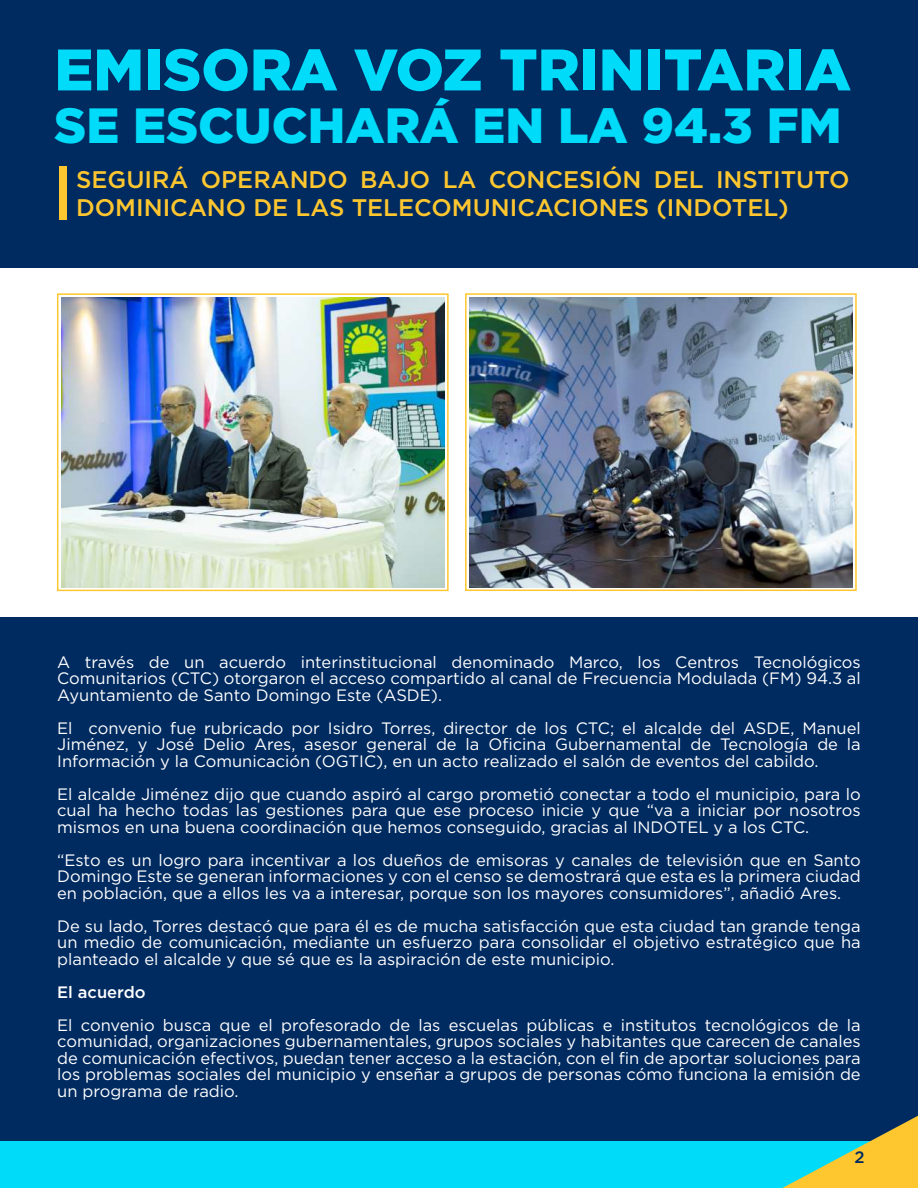
<style>
.page{position:relative;width:918px;height:1188px;background:#fff}
.page>*{position:absolute;margin:0;border:0;box-sizing:border-box;transform-origin:0 0}
.t1{font:900 58.5px "Gotham";color:#00dbf9}
.t2{font:900 49.35px "Gotham";color:#00dbf9}
.t3{font:500 24px/28.5px "Gotham";color:#fec72f}
.t4{font:16.5px/16.5px "Gotham";color:#fff;text-align:justify}
.t5{font:500 16.5px "Gotham";color:#fff}
.t6{font:500 16.5px "Gotham";color:#002b61}
</style>
<div class="page">
<div style="left:57px;top:293px;width:392px;height:298px;border:2px solid #fec72f"></div>
<div style="left:465px;top:293px;width:392px;height:298px;border:2px solid #fec72f"></div>
<div style="left:0;top:617px;width:918px;height:571px;background:#002b61"></div>
<div style="left:0;top:0;width:918px;height:267px;background:#002b61"></div>
<div style="left:59px;top:166px;width:7px;height:54px;background:#fec72f"></div>
<img style="left:61px;top:297px;width:383px;height:290px">
<img style="left:469px;top:297px;width:383px;height:290px">
<div style="left:0;top:1141px;width:918px;height:47px;background:#00dbf9"></div>
<svg style="left:782px;top:1116px;width:136px;height:72px"></svg>
<h1 class="t1" style="left:54px;top:29px;width:798px">EMISORA VOZ TRINITARIA</h1>
<h2 class="t2" style="left:54px;top:91px;width:789px">SE ESCUCHARÁ EN LA 94.3 FM</h2>
<h3 class="t3" style="left:76px;top:165px;width:775px">SEGUIRÁ OPERANDO BAJO LA CONCESIÓN DEL INSTITUTO<br>DOMINICANO DE LAS TELECOMUNICACIONES (INDOTEL)</h3>
<p class="t4" style="left:57px;top:654px;width:805px">A través de un acuerdo interinstitucional denominado Marco, los Centros Tecnológicos Comunitarios (CTC) otorgaron el acceso compartido al canal de Frecuencia Modulada (FM) 94.3 al Ayuntamiento de Santo Domingo Este (ASDE).</p>
<p class="t4" style="left:57px;top:720px;width:805px">El convenio fue rubricado por Isidro Torres, director de los CTC; el alcalde del ASDE, Manuel Jiménez, y José Delio Ares, asesor general de la Oficina Gubernamental de Tecnología de la Información y la Comunicación (OGTIC), en un acto realizado el salón de eventos del cabildo.</p>
<p class="t4" style="left:57px;top:786px;width:805px">El alcalde Jiménez dijo que cuando aspiró al cargo prometió conectar a todo el municipio, para lo cual ha hecho todas las gestiones para que ese proceso inicie y que “va a iniciar por nosotros mismos en una buena coordinación que hemos conseguido, gracias al INDOTEL y a los CTC.</p>
<p class="t4" style="left:57px;top:852px;width:805px">“Esto es un logro para incentivar a los dueños de emisoras y canales de televisión que en Santo Domingo Este se generan informaciones y con el censo se demostrará que esta es la primera ciudad en población, que a ellos les va a interesar, porque son los mayores consumidores”, añadió Ares.</p>
<p class="t4" style="left:57px;top:918px;width:805px">De su lado, Torres destacó que para él es de mucha satisfacción que esta ciudad tan grande tenga un medio de comunicación, mediante un esfuerzo para consolidar el objetivo estratégico que ha planteado el alcalde y que sé que es la aspiración de este municipio.</p>
<p class="t5" style="left:57px;top:981px;width:90px">El acuerdo</p>
<p class="t4" style="left:57px;top:1017px;width:805px">El convenio busca que el profesorado de las escuelas públicas e institutos tecnológicos de la comunidad, organizaciones gubernamentales, grupos sociales y habitantes que carecen de canales de comunicación efectivos, puedan tener acceso a la estación, con el fin de aportar soluciones para los problemas sociales del municipio y enseñar a grupos de personas cómo funciona la emisión de un programa de radio.</p>
<p class="t6" style="left:854px;top:1147px;width:12px">2</p>
</div>
